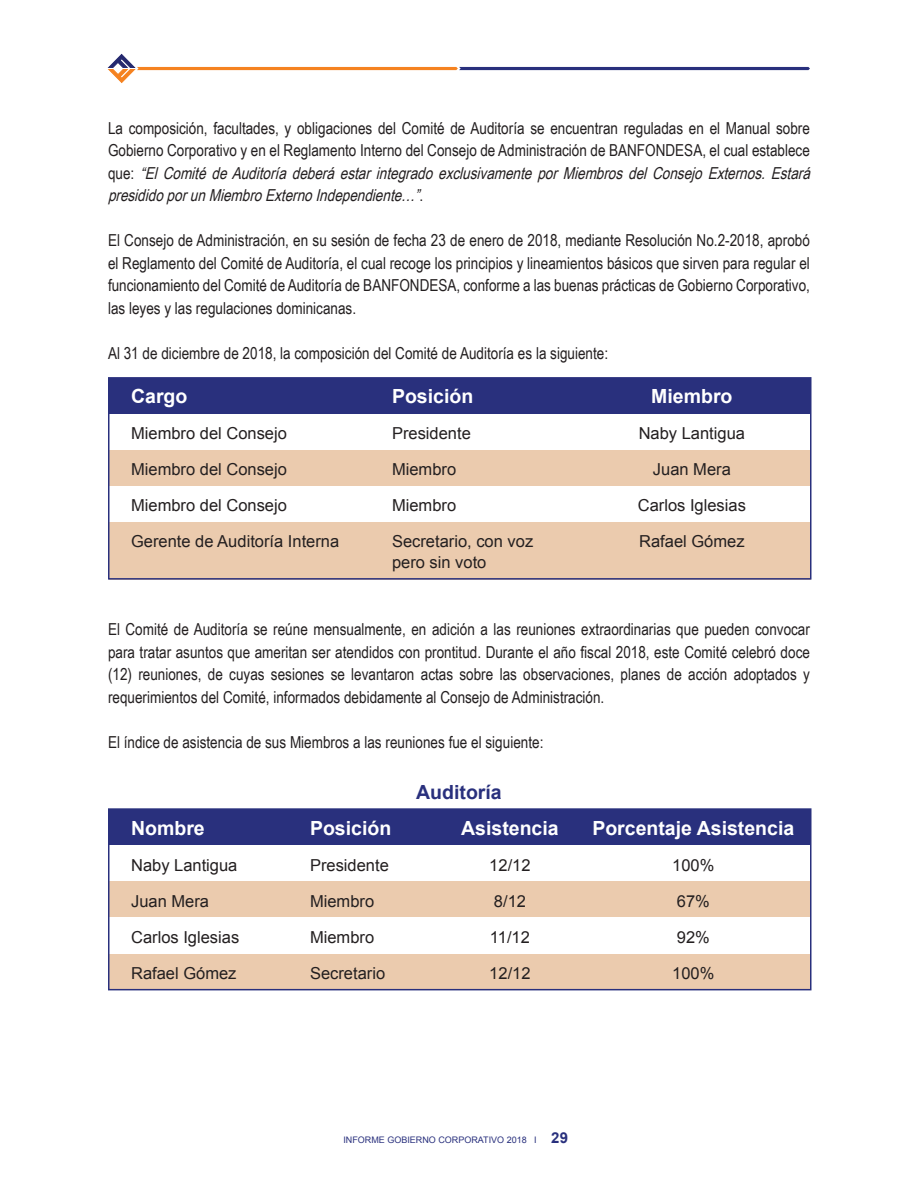
<style>
.page{position:relative;width:918px;height:1188px;background:#fff}
.page>*{position:absolute;margin:0;border:0;box-sizing:border-box;transform-origin:0 0}
.t1{font:700 19.5px "Arial";color:#fff}
.t2{font:700 19.5px "Arial";color:#29307d}
.t3{font:16.5px/22.5px "Arial Narrow";color:#231f20;text-align:justify}
.t4{font:16.5px/36px "Arial";color:#231f20}
.t5{font:9px "Arial";color:#29307d}
.s1{font-style:italic}
.s2{font-weight:700;font-size:15px}
</style>
<div class="page">
<svg style="left:107px;top:54px;width:703px;height:29px"></svg>
<div style="left:109px;top:450px;width:702px;height:36px;background:#ebcbae"></div>
<div style="left:109px;top:881px;width:702px;height:36px;background:#ebcbae"></div>
<div style="left:109px;top:522px;width:702px;height:58px;background:#ebcbae"></div>
<div style="left:109px;top:954px;width:702px;height:36px;background:#ebcbae"></div>
<div style="left:109px;top:378px;width:702px;height:36px;background:#29307d"></div>
<div style="left:109px;top:809px;width:702px;height:36px;background:#29307d"></div>
<div style="left:108px;top:808px;width:704px;height:182px;border:2px solid #29307d"></div>
<div style="left:108px;top:377px;width:704px;height:203px;border:2px solid #29307d"></div>
<p class="t3" style="left:108px;top:116px;width:709px;text-align:left">La composición, facultades, y obligaciones del Comité de Auditoría se encuentran reguladas en el Manual sobre Gobierno Corporativo y en el Reglamento Interno del Consejo de Administración de BANFONDESA, el cual establece q u e : <span class="s1">“ElComitédeAuditoríadeberáestarintegradoexclusivamenteporMiembrosdelConsejoExternos.Estará presididoporunMiembroExternoIndependiente…”</span>.</p>
<p class="t3" style="left:108px;top:228px;width:703px">El Consejo de Administración, en su sesión de fecha 23 de enero de 2018, mediante Resolución No.2-2018, aprobó el Reglamento del Comité de Auditoría, el cual recoge los principios y lineamientos básicos que sirven para regular el funcionamiento del Comité de Auditoría de BANFONDESA, conforme a las buenas prácticas de Gobierno Corporativo, las leyes y las regulaciones dominicanas.</p>
<p class="t3" style="left:108px;top:341px;width:502px">Al 31 de diciembre de 2018, la composición del Comité de Auditoría es la siguiente:</p>
<p class="t1" style="left:131px;top:383px;width:58px">Cargo</p>
<p class="t4" style="left:131px;top:416px;width:210px">Miembro del Consejo<br>Miembro del Consejo<br>Miembro del Consejo<br>Gerente de Auditoría Interna</p>
<p class="t1" style="left:392px;top:383px;width:83px">Posición</p>
<p class="t4" style="left:392px;top:416px;width:143px">Presidente<br>Miembro<br>Miembro<br>Secretario, con voz</p>
<p class="t4" style="left:392px;top:545px;width:96px">pero sin voto</p>
<p class="t1" style="left:651px;top:383px;width:83px">Miembro</p>
<p class="t4" style="left:638px;top:416px;width:110px;text-align:center">Naby Lantigua<br>Juan Mera<br>Carlos Iglesias<br>Rafael Gómez</p>
<p class="t3" style="left:108px;top:617px;width:703px">El Comité de Auditoría se reúne mensualmente, en adición a las reuniones extraordinarias que pueden convocar para tratar asuntos que ameritan ser atendidos con prontitud. Durante el año fiscal 2018, este Comité celebró doce (12) reuniones, de cuyas sesiones se levantaron actas sobre las observaciones, planes de acción adoptados y requerimientos del Comité, informados debidamente al Consejo de Administración.</p>
<p class="t3" style="left:108px;top:730px;width:437px">El índice de asistencia de sus Miembros a las reuniones fue el siguiente:</p>
<p class="t1" style="left:131px;top:815px;width:75px">Nombre</p>
<p class="t4" style="left:131px;top:847px;width:110px">Naby Lantigua<br>Juan Mera<br>Carlos Iglesias<br>Rafael Gómez</p>
<p class="t1" style="left:310px;top:815px;width:83px">Posición</p>
<p class="t4" style="left:310px;top:847px;width:80px">Presidente<br>Miembro<br>Miembro<br>Secretario</p>
<p class="t2" style="left:416px;top:779px;width:87px">Auditoría</p>
<p class="t1" style="left:461px;top:815px;width:99px">Asistencia</p>
<p class="t4" style="left:489px;top:847px;width:43px">12/12<br>8/12<br>11/12<br>12/12</p>
<p class="t1" style="left:592px;top:815px;width:203px">Porcentaje Asistencia</p>
<p class="t4" style="left:672px;top:847px;width:44px">100%<br>67%<br>92%<br>100%</p>
<p class="t5" style="left:343px;top:1134px;width:226px">INFORME GOBIERNO CORPORATIVO 2018 I <span class="s2">29</span></p>
</div>
